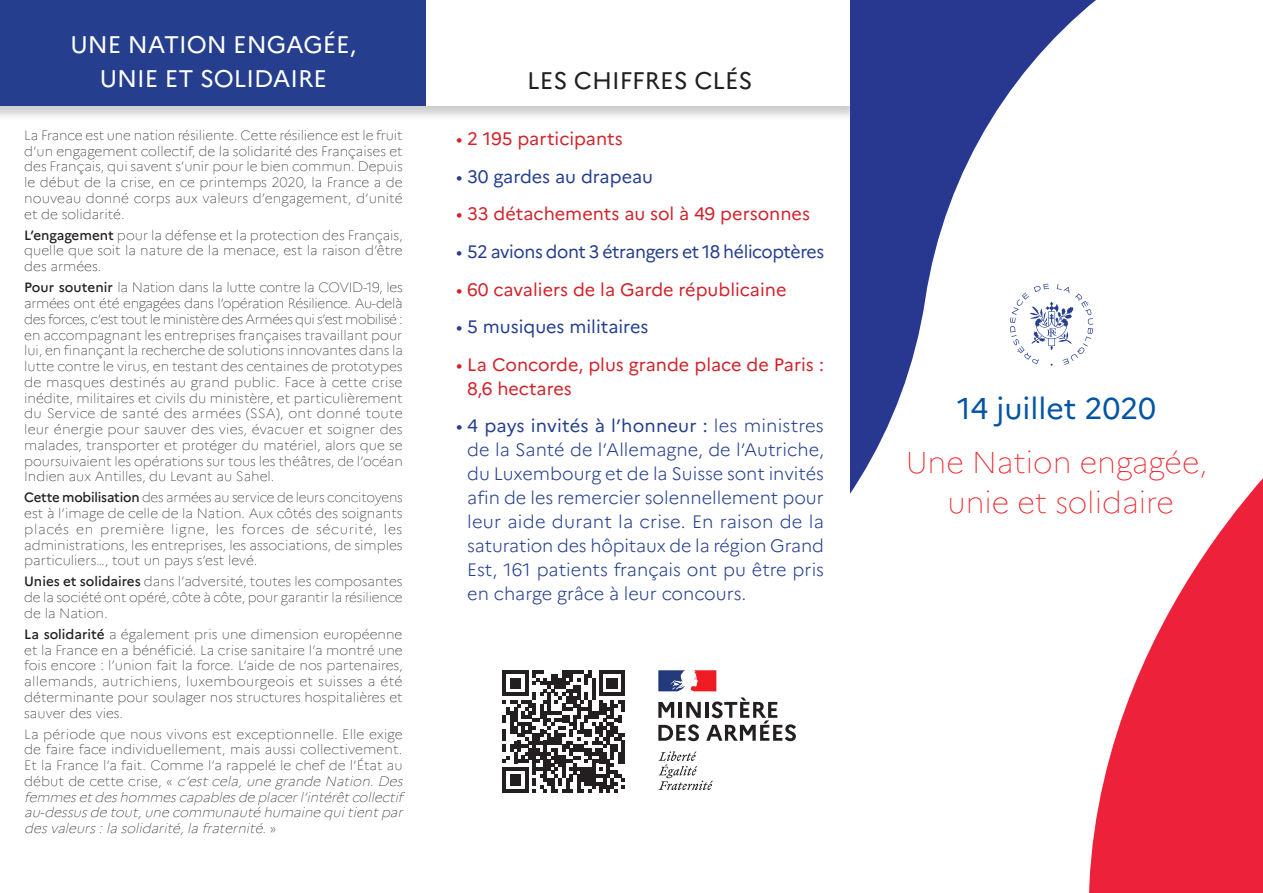
<style>
.page{position:relative;width:1263px;height:893px;background:#fff}
.page>*{position:absolute;margin:0;border:0;box-sizing:border-box;transform-origin:0 0}
.t1{font:100 30px/40.5px "Marianne";color:#ee1d23;text-align:center}
.t2{font:30px "Marianne";color:#0154a6}
.t3{font:24px/34.5px "Marianne";color:#fff;text-align:center}
.t4{font:24px "Marianne";color:#231f20}
.t5{font:300 18px/24px "Marianne";color:#253f8e;text-align:justify}
.t6{font:18px/24px "Marianne";color:#d1232a}
.t7{font:18px "Marianne";letter-spacing:-.02em;color:#253f8e}
.t8{font:18px "Marianne";color:#253f8e}
.t9{font:100 13.5px/15.8px "Marianne";color:#231f20;text-align:justify}
.s1{font-weight:500}
.s2{font-style:italic}
.s3{font-weight:400}
</style>
<div class="page">
<div style="left:0;top:0;width:861px;height:122px;background:#231f20;opacity:.22"></div>
<div style="left:0;top:0;width:850px;height:105px;background:#fff"></div>
<svg style="left:850px;top:0;width:246px;height:494px"></svg>
<svg style="left:1089px;top:421px;width:174px;height:472px;fill:#ed2139"></svg>
<svg style="left:1010px;top:284px;width:83px;height:82px"></svg>
<div style="left:0;top:0;width:425px;height:105px;background:#253f8e"></div>
<svg style="left:658px;top:697px;width:138px;height:44px"></svg>
<svg style="left:658px;top:751px;width:55px;height:39px"></svg>
<svg style="left:658px;top:670px;width:58px;height:21px"></svg>
<svg style="left:503px;top:670px;width:122px;height:123px"></svg>
<h2 class="t3" style="left:70px;top:27px;width:287px">UNE NATION ENGAGÉE,<br>UNIE ET SOLIDAIRE</h2>
<p class="t9" style="left:24px;top:127px;width:380px">La France est une nation résiliente. Cette résilience est le fruit d’un engagement collectif, de la solidarité des Françaises et des Français, qui savent s’unir pour le bien commun. Depuis le début de la crise, en ce printemps 2020, la France a de nouveau donné corps aux valeurs d’engagement, d’unité et de solidarité.</p>
<p class="t9" style="left:24px;top:227px;width:380px"><span class="s1">L’engagement</span> pour la défense et la protection des Français, quelle que soit la nature de la menace, est la raison d’être des armées.</p>
<p class="t9" style="left:24px;top:280px;width:380px"><span class="s1">Pour soutenir</span> la Nation dans la lutte contre la COVID-19, les armées ont été engagées dans l’opération Résilience. Au-delà des forces, c’est tout le ministère des Armées qui s’est mobilisé : en accompagnant les entreprises françaises travaillant pour lui, en finançant la recherche de solutions innovantes dans la lutte contre le virus, en testant des centaines de prototypes de masques destinés au grand public. Face à cette crise inédite, militaires et civils du ministère, et particulièrement du Service de santé des armées (SSA), ont donné toute leur énergie pour sauver des vies, évacuer et soigner des malades, transporter et protéger du matériel, alors que se poursuivaient les opérations sur tous les théâtres, de l’océan Indien aux Antilles, du Levant au Sahel.</p>
<p class="t9" style="left:24px;top:490px;width:380px"><span class="s1">Cette mobilisation</span> des armées au service de leurs concitoyens est à l’image de celle de la Nation. Aux côtés des soignants placés en première ligne, les forces de sécurité, les administrations, les entreprises, les associations, de simples particuliers…, tout un pays s’est levé.</p>
<p class="t9" style="left:24px;top:574px;width:380px"><span class="s1">Unies et solidaires</span> dans l’adversité, toutes les composantes de la société ont opéré, côte à côte, pour garantir la résilience de la Nation.</p>
<p class="t9" style="left:24px;top:626px;width:380px"><span class="s1">La solidarité</span> a également pris une dimension européenne et la France en a bénéficié. La crise sanitaire l’a montré une fois encore : l’union fait la force. L’aide de nos partenaires, allemands, autrichiens, luxembourgeois et suisses a été déterminante pour soulager nos structures hospitalières et sauver des vies.</p>
<p class="t9" style="left:24px;top:726px;width:383px;text-align:left">La période que nous vivons est exceptionnelle. Elle exige de faire face individuellement, mais aussi collectivement.<br>Et la France l’a fait. Comme l’a rappelé le chef de l’État au d é b u t d e cett e c r i s e , « <span class="s2">c’est cela, une grande Nation. Des femmesetdeshommescapablesde placerl’intérêtcollectif au-dessusde tout,une communauté humaine quitientpar desvaleurs:la solidarité,la fraternité</span>. »</p>
<h2 class="t4" style="left:527px;top:66px;width:227px">LES CHIFFRES CLÉS</h2>
<h3 class="t6" style="left:456px;top:127px;width:168px">• 2 195 participants</h3>
<h3 class="t8" style="left:456px;top:166px;width:199px">• 30 gardes au drapeau</h3>
<h3 class="t6" style="left:456px;top:202px;width:355px">• 33 détachements au sol à 49 personnes</h3>
<h3 class="t7" style="left:456px;top:241px;width:370px">• 52 avions dont 3 étrangers et 18 hélicoptères</h3>
<h3 class="t6" style="left:456px;top:277px;width:332px">• 60 cavaliers de la Garde républicaine</h3>
<h3 class="t8" style="left:456px;top:316px;width:194px">• 5 musiques militaires</h3>
<h3 class="t6" style="left:467px;top:352px;width:358px;text-indent:-11px">• La Concorde, plus grande place de Paris :<br>8,6 hectares</h3>
<p class="t5" style="left:467px;top:414px;width:358px;text-indent:-11px"><span class="s3">• 4 pays invités à l’honneur :</span> les ministres de la Santé de l’Allemagne, de l’Autriche, du Luxembourg et de la Suisse sont invités afin de les remercier solennellement pour leur aide durant la crise. En raison de la saturation des hôpitaux de la région Grand Est, 161 patients français ont pu être pris en charge grâce à leur concours.</p>
<h1 class="t2" style="left:957px;top:390px;width:200px">14 juillet 2020</h1>
<h1 class="t1" style="left:906px;top:442px;width:303px">Une Nation engagée, unie et solidaire</h1>
</div>
